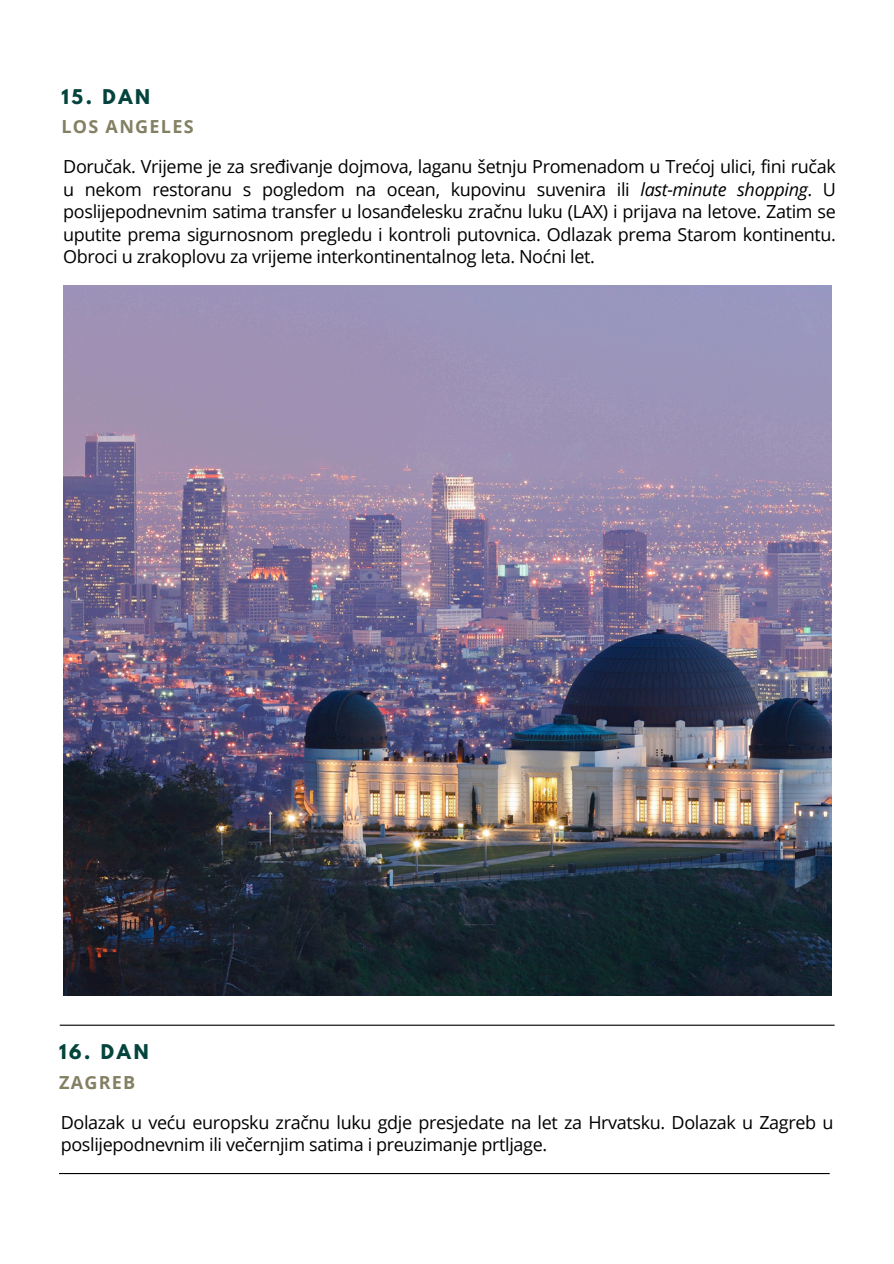
<style>
.page{position:relative;width:894px;height:1264px;background:#fff}
.page>*{position:absolute;margin:0;border:0;box-sizing:border-box;transform-origin:0 0}
.t1{font:18px/22.5px "Open Sans";letter-spacing:-.02em;color:#000;text-align:justify}
.t2{font:700 18px "Open Sans";letter-spacing:.07em;color:#848064}
.t3{font:700 18px "League Spartan";letter-spacing:.15em;color:#04443d}
.s1{font-style:italic}
</style>
<div class="page">
<hr style="left:59px;top:1172px;width:770px;height:2px;background:#000">
<img style="left:63px;top:286px;width:767px;height:709px">
<hr style="left:60px;top:1024px;width:774px;height:1px;background:#000">
<h1 class="t3" style="left:61px;top:88px;width:90px">15. DAN</h1>
<p class="t2" style="left:61px;top:114px;width:134px">LOS ANGELES</p>
<h1 class="t1" style="left:63px;top:155px;width:774px">Doručak. Vrijeme je za sređivanje dojmova, laganu šetnju Promenadom u Trećoj ulici, fini ručak u nekom restoranu s pogledom na ocean, kupovinu suvenira ili <span class="s1">last-minute shopping</span>. U poslijepodnevnim satima transfer u losanđelesku zračnu luku (LAX) i prijava na letove. Zatim se uputite prema sigurnosnom pregledu i kontroli putovnica. Odlazak prema Starom kontinentu.<br>Obroci u zrakoplovu za vrijeme interkontinentalnog leta. Noćni let.</h1>
<p class="t3" style="left:59px;top:1043px;width:91px">16. DAN</p>
<h1 class="t2" style="left:59px;top:1069px;width:78px">ZAGREB</h1>
<p class="t1" style="left:61px;top:1110px;width:774px">Dolazak u veću europsku zračnu luku gdje presjedate na let za Hrvatsku. Dolazak u Zagreb u poslijepodnevnim ili večernjim satima i preuzimanje prtljage.</p>
</div>
